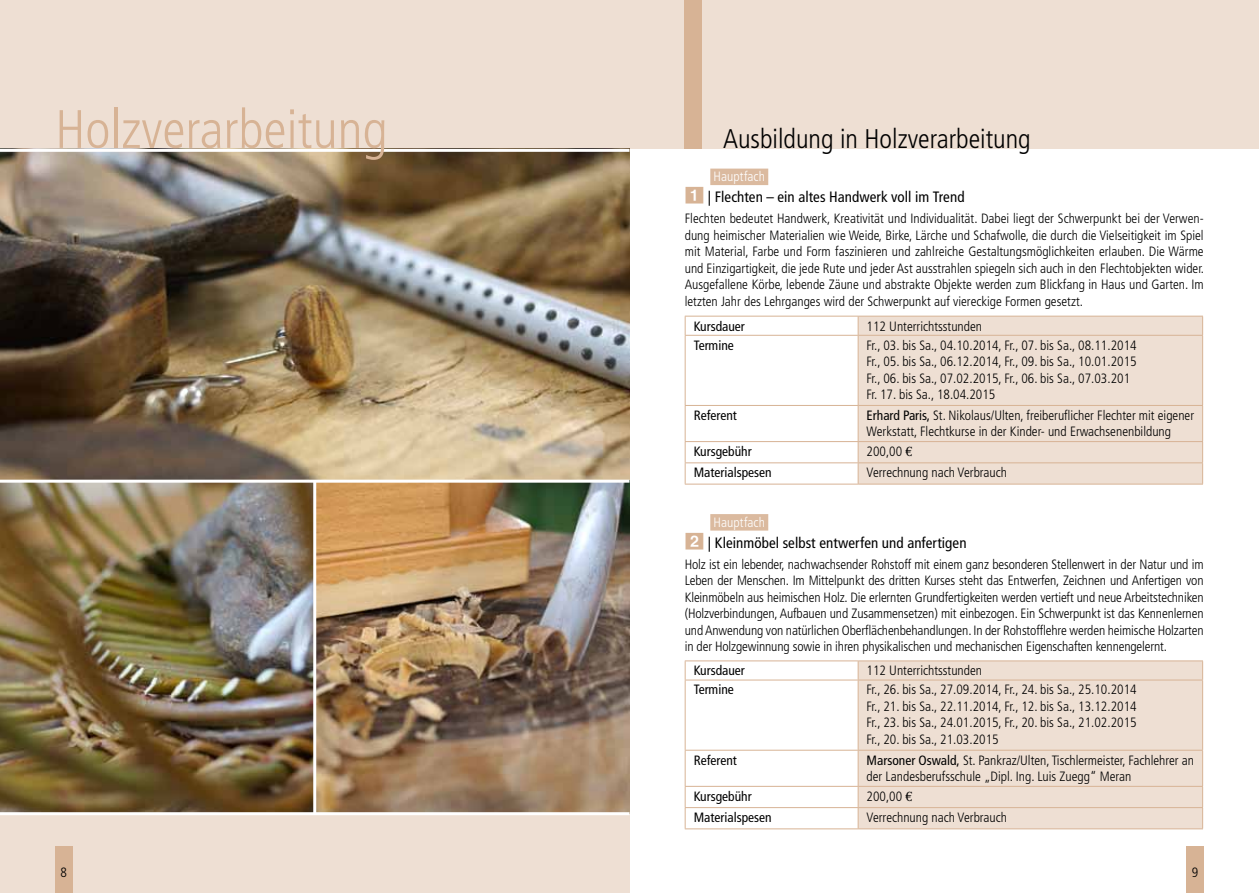
<style>
.page{position:relative;width:1259px;height:893px;background:#fff}
.page>*{position:absolute;margin:0;border:0;box-sizing:border-box;transform-origin:0 0}
.t1{font:300 condensed 54px "Frutiger";color:#d7b395}
.t2{font:300 condensed 27px "Frutiger";color:#000}
.t3{font:condensed 15px "Frutiger";letter-spacing:.005em;color:#000}
.t4{font:300 condensed 13.5px/16.5px "Frutiger";color:#000;text-align:justify}
.t5{font:condensed 13.5px "Frutiger";color:#000}
.t6{font:300 condensed 13.5px "Frutiger";letter-spacing:.005em;color:#fff}
.s1{font-weight:400}
.s2{font-family:"Euro Serif";font-weight:400;font-stretch:normal}
</style>
<div class="page">
<div style="left:0;top:0;width:629px;height:893px;background:#eedfd3"></div>
<div style="left:1186px;top:846px;width:17px;height:47px;background:#d7b395"></div>
<div style="left:55px;top:846px;width:17px;height:47px;background:#d7b395"></div>
<div style="left:629px;top:0;width:630px;height:149px;background:#eedfd3"></div>
<div style="left:685px;top:0;width:17px;height:149px;background:#d7b395"></div>
<img style="left:0;top:152px;width:629px;height:660px">
<hr style="left:0;top:149px;width:629px;height:3px;background:#fff">
<hr style="left:0;top:480px;width:629px;height:3px;background:#fff">
<hr style="left:313px;top:481px;width:3px;height:333px;background:#fff">
<hr style="left:0;top:812px;width:629px;height:3px;background:#fff">
<div style="left:710px;top:169px;width:58px;height:16px;background:#dbba9f"></div>
<div style="left:858px;top:317px;width:344px;height:167px;background:#eedfd3"></div>
<hr style="left:685px;top:316px;width:173px;height:1px;background:#d7b395">
<svg style="left:685px;top:316px;width:1px;height:19px"></svg>
<hr style="left:858px;top:316px;width:345px;height:1px;background:#d7b395">
<svg style="left:857px;top:316px;width:1px;height:19px"></svg>
<svg style="left:1202px;top:316px;width:1px;height:19px"></svg>
<hr style="left:685px;top:335px;width:173px;height:1px;background:#d7b395">
<hr style="left:685px;top:336px;width:1px;height:69px;background:#d7b395">
<hr style="left:858px;top:335px;width:345px;height:1px;background:#d7b395">
<hr style="left:857px;top:336px;width:1px;height:69px;background:#d7b395">
<hr style="left:1202px;top:336px;width:1px;height:69px;background:#d7b395">
<hr style="left:685px;top:405px;width:173px;height:1px;background:#d7b395">
<hr style="left:685px;top:406px;width:1px;height:35px;background:#d7b395">
<hr style="left:858px;top:405px;width:345px;height:1px;background:#d7b395">
<hr style="left:857px;top:406px;width:1px;height:35px;background:#d7b395">
<hr style="left:1202px;top:406px;width:1px;height:35px;background:#d7b395">
<hr style="left:685px;top:441px;width:173px;height:1px;background:#d7b395">
<hr style="left:858px;top:441px;width:345px;height:1px;background:#d7b395">
<hr style="left:685px;top:462px;width:173px;height:1px;background:#d7b395">
<svg style="left:685px;top:442px;width:1px;height:42px"></svg>
<hr style="left:858px;top:462px;width:345px;height:1px;background:#d7b395">
<svg style="left:857px;top:442px;width:1px;height:42px"></svg>
<svg style="left:1202px;top:442px;width:1px;height:42px"></svg>
<hr style="left:685px;top:484px;width:173px;height:1px;background:#d7b395">
<hr style="left:858px;top:484px;width:345px;height:1px;background:#d7b395">
<div style="left:710px;top:514px;width:58px;height:17px;background:#dbba9f"></div>
<div style="left:858px;top:661px;width:344px;height:167px;background:#eedfd3"></div>
<hr style="left:685px;top:660px;width:173px;height:1px;background:#d7b395">
<svg style="left:685px;top:661px;width:1px;height:19px"></svg>
<hr style="left:858px;top:660px;width:345px;height:1px;background:#d7b395">
<svg style="left:857px;top:661px;width:1px;height:19px"></svg>
<svg style="left:1202px;top:661px;width:1px;height:19px"></svg>
<hr style="left:685px;top:680px;width:173px;height:1px;background:#d7b395">
<hr style="left:685px;top:680px;width:1px;height:70px;background:#d7b395">
<hr style="left:858px;top:680px;width:345px;height:1px;background:#d7b395">
<hr style="left:857px;top:680px;width:1px;height:70px;background:#d7b395">
<hr style="left:1202px;top:680px;width:1px;height:70px;background:#d7b395">
<hr style="left:685px;top:750px;width:173px;height:1px;background:#d7b395">
<hr style="left:685px;top:751px;width:1px;height:35px;background:#d7b395">
<hr style="left:858px;top:750px;width:345px;height:1px;background:#d7b395">
<hr style="left:857px;top:751px;width:1px;height:35px;background:#d7b395">
<hr style="left:1202px;top:751px;width:1px;height:35px;background:#d7b395">
<hr style="left:685px;top:786px;width:173px;height:1px;background:#d7b395">
<hr style="left:858px;top:786px;width:345px;height:1px;background:#d7b395">
<hr style="left:685px;top:807px;width:173px;height:1px;background:#d7b395">
<svg style="left:685px;top:787px;width:1px;height:41px"></svg>
<hr style="left:858px;top:807px;width:345px;height:1px;background:#d7b395">
<svg style="left:857px;top:787px;width:1px;height:41px"></svg>
<svg style="left:1202px;top:787px;width:1px;height:41px"></svg>
<hr style="left:685px;top:828px;width:173px;height:1px;background:#d7b395">
<hr style="left:858px;top:828px;width:345px;height:1px;background:#d7b395">
<h1 class="t1" style="left:55px;top:99px;width:334px">Holzverarbeitung</h1>
<p class="t4" style="left:61px;top:864px;width:8px">8</p>
<h2 class="t2" style="left:723px;top:123px;width:309px">Ausbildung in Holzverarbeitung</h2>
<p class="t6" style="left:713px;top:169px;width:53px">Hauptfach</p>
<p class="t3" style="left:708px;top:188px;width:258px">| Flechten – ein altes Handwerk voll im Trend</p>
<p class="t4" style="left:685px;top:211px;width:521px">Flechten bedeutet Handwerk, Kreativität und Individualität. Dabei liegt der Schwerpunkt bei der Verwen&shy;dung heimischer Materialien wie Weide, Birke, Lärche und Schafwolle, die durch die Vielseitigkeit im Spiel mit Material, Farbe und Form faszinieren und zahlreiche Gestaltungsmöglichkeiten erlauben. Die Wärme und Einzigartigkeit, die jede Rute und jeder Ast ausstrahlen spiegeln sich auch in den Flechtobjekten wider.<br>Ausgefallene Körbe, lebende Zäune und abstrakte Objekte werden zum Blickfang in Haus und Garten. Im letzten Jahr des Lehrganges wird der Schwerpunkt auf viereckige Formen gesetzt.</p>
<p class="t5" style="left:693px;top:318px;width:53px">Kursdauer</p>
<p class="t4" style="left:866px;top:318px;width:117px">112 Unterrichtsstunden</p>
<p class="t5" style="left:693px;top:337px;width:42px">Termine</p>
<p class="t4" style="left:866px;top:337px;width:271px;text-align:left">Fr., 03. bis Sa., 04.10.2014, Fr., 07. bis Sa., 08.11.2014<br>Fr., 05. bis Sa., 06.12.2014, Fr., 09. bis Sa., 10.01.2015<br>Fr., 06. bis Sa., 07.02.2015, Fr., 06. bis Sa., 07.03.201<br>Fr. 17. bis Sa., 18.04.2015</p>
<p class="t5" style="left:693px;top:407px;width:45px">Referent</p>
<p class="t4" style="left:866px;top:407px;width:329px"><span class="s1">Erhard Paris,</span> St. Nikolaus/Ulten, freiberuflicher Flechter mit eigener<br>Werkstatt, Flechtkurse in der Kinder- und Erwachsenenbildung</p>
<p class="t5" style="left:693px;top:443px;width:59px">Kursgebühr</p>
<p class="t4" style="left:866px;top:443px;width:47px">200,00 <span class="s2">€</span></p>
<p class="t5" style="left:693px;top:465px;width:79px">Materialspesen</p>
<p class="t4" style="left:866px;top:464px;width:142px">Verrechnung nach Verbrauch</p>
<p class="t6" style="left:713px;top:514px;width:53px">Hauptfach</p>
<p class="t3" style="left:708px;top:534px;width:260px">| Kleinmöbel selbst entwerfen und anfertigen</p>
<p class="t4" style="left:685px;top:556px;width:520px">Holz ist ein lebender, nachwachsender Rohstoff mit einem ganz besonderen Stellenwert in der Natur und im Leben der Menschen. Im Mittelpunkt des dritten Kurses steht das Entwerfen, Zeichnen und Anfertigen von Kleinmöbeln aus heimischen Holz. Die erlernten Grundfertigkeiten werden vertieft und neue Arbeitstechniken (Holzverbindungen, Aufbauen und Zusammensetzen) mit einbezogen. Ein Schwerpunkt ist das Kennenlernen und Anwendung von natürlichen Oberflächenbehandlungen. In der Rohstofflehre werden heimische Holzarten in der Holzgewinnung sowie in ihren physikalischen und mechanischen Eigenschaften kennengelernt.</p>
<p class="t5" style="left:693px;top:663px;width:53px">Kursdauer</p>
<p class="t4" style="left:866px;top:662px;width:117px">112 Unterrichtsstunden</p>
<p class="t5" style="left:693px;top:682px;width:42px">Termine</p>
<p class="t4" style="left:866px;top:682px;width:271px">Fr., 26. bis Sa., 27.09.2014, Fr., 24. bis Sa., 25.10.2014<br>Fr., 21. bis Sa., 22.11.2014, Fr., 12. bis Sa., 13.12.2014<br>Fr., 23. bis Sa., 24.01.2015, Fr., 20. bis Sa., 21.02.2015<br>Fr., 20. bis Sa., 21.03.2015</p>
<p class="t5" style="left:693px;top:752px;width:45px">Referent</p>
<p class="t4" style="left:866px;top:752px;width:329px"><span class="s1">Marsoner Oswald,</span> St. Pankraz/Ulten, Tischlermeister, Fachlehrer an der Landesberufsschule „Dipl. Ing. Luis Zuegg“ Meran</p>
<p class="t5" style="left:693px;top:788px;width:59px">Kursgebühr</p>
<p class="t4" style="left:866px;top:788px;width:47px">200,00 <span class="s2">€</span></p>
<p class="t5" style="left:693px;top:809px;width:79px">Materialspesen</p>
<p class="t4" style="left:866px;top:809px;width:142px">Verrechnung nach Verbrauch</p>
<p class="t4" style="left:1192px;top:864px;width:8px">9</p>
</div>
